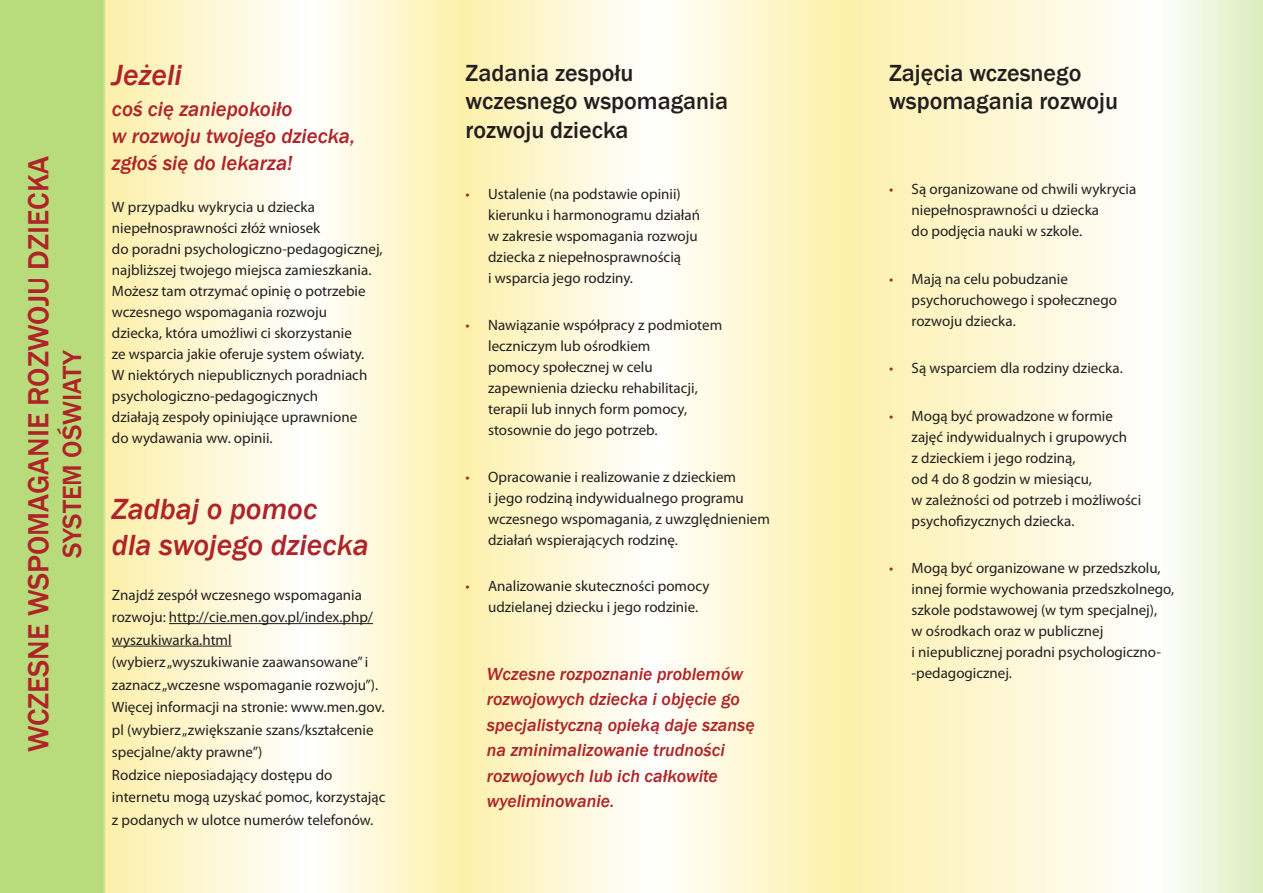
<style>
.page{position:relative;width:1263px;height:893px;background:#fff}
.page>*{position:absolute;margin:0;border:0;box-sizing:border-box;transform-origin:0 0}
.Normalny{font:italic 500 30px/36px "Franklin Gothic";color:#af2428}
.t1{font:500 30px "Franklin Gothic";color:#af2428}
.t2{font:500 27px "Franklin Gothic";color:#af2428}
.Normalny-2{font:500 24px/28.8px "Franklin Gothic";color:#231f20}
.Normalny-3{font:italic 500 21px "Franklin Gothic";color:#af2428}
.Normalny-4{font:italic 500 18px/25.5px "Franklin Gothic";color:#af2428}
.Normalny-5{font:15px/21px "Myriad Pro";color:#231f20}
.s1{color:#af2428}
</style>
<div class="page">
<hr style="left:169px;top:623px;width:204px;height:1px;background:#231f20">
<hr style="left:112px;top:646px;width:120px;height:1px;background:#231f20">
<p class="t1" style="left:20px;top:752px;width:598px;rotate:-90deg">WCZESNE WSPOMAGANIE ROZWOJU DZIECKA</p>
<p class="t2" style="left:55px;top:558px;width:210px;rotate:-90deg">SYSTEM OŚWIATY</p>
<p class="Normalny" style="left:112px;top:57px;width:72px">Jeżeli</p>
<p class="Normalny-3" style="left:112px;top:96px;width:182px">coś cię zaniepokoiło</p>
<p class="Normalny-3" style="left:112px;top:123px;width:245px">w rozwoju twojego dziecka,</p>
<p class="Normalny-3" style="left:112px;top:150px;width:182px">zgłoś się do lekarza!</p>
<p class="Normalny-5" style="left:112px;top:196px;width:210px">W przypadku wykrycia u dziecka niepełnosprawności złóż wniosek</p>
<p class="Normalny-5" style="left:112px;top:238px;width:272px">do poradni psychologiczno-pedagogicznej, najbliższej twojego miejsca zamieszkania.<br>Możesz tam otrzymać opinię o potrzebie wczesnego wspomagania rozwoju<br>dziecka, która umożliwi ci skorzystanie</p>
<p class="Normalny-5" style="left:112px;top:343px;width:254px">ze wsparcia jakie oferuje system oświaty.</p>
<p class="Normalny-5" style="left:112px;top:364px;width:257px">W niektórych niepublicznych poradniach psychologiczno-pedagogicznych działają zespoły opiniujące uprawnione do wydawania ww. opinii.</p>
<p class="Normalny" style="left:112px;top:491px;width:258px">Zadbaj o pomoc<br>dla swojego dziecka</p>
<p class="Normalny-5" style="left:112px;top:583px;width:263px;line-height:22.5px">Znajdź zespół wczesnego wspomagania rozwoju: http://cie.men.gov.pl/index.php/ wyszukiwarka.html</p>
<p class="Normalny-5" style="left:112px;top:651px;width:274px;line-height:22.5px">(wybierz „wyszukiwanie zaawansowane” i zaznacz „wczesne wspomaganie rozwoju”).<br>Więcej informacji na stronie: www.men.gov. pl (wybierz „zwiększanie szans/kształcenie specjalne/akty prawne”)</p>
<p class="Normalny-5" style="left:112px;top:763px;width:275px;line-height:22.5px">Rodzice nieposiadający dostępu do internetu mogą uzyskać pomoc, korzystając z podanych w ulotce numerów telefonów.</p>
<p class="Normalny-2" style="left:466px;top:58px;width:169px">Zadania zespołu</p>
<p class="Normalny-2" style="left:466px;top:87px;width:264px">wczesnego wspomagania</p>
<p class="Normalny-2" style="left:466px;top:116px;width:164px">rozwoju dziecka</p>
<p class="Normalny-5" style="left:488px;top:183px;width:213px;text-indent:-22px"><span class="s1">•</span> Ustalenie (na podstawie opinii) kierunku i harmonogramu działań w zakresie wspomagania rozwoju dziecka z niepełnosprawnością<br>i wsparcia jego rodziny.</p>
<p class="Normalny-5" style="left:488px;top:314px;width:236px;text-indent:-22px"><span class="s1">•</span> Nawiązanie współpracy z podmiotem leczniczym lub ośrodkiem<br>pomocy społecznej w celu zapewnienia dziecku rehabilitacji, terapii lub innych form pomocy, stosownie do jego potrzeb.</p>
<p class="Normalny-5" style="left:488px;top:466px;width:283px;text-indent:-22px"><span class="s1">•</span> Opracowanie i realizowanie z dzieckiem<br>i jego rodziną indywidualnego programu wczesnego wspomagania, z uwzględnieniem działań wspierających rodzinę.</p>
<p class="Normalny-5" style="left:488px;top:575px;width:223px;text-indent:-22px"><span class="s1">•</span> Analizowanie skuteczności pomocy udzielanej dziecku i jego rodzinie.</p>
<p class="Normalny-4" style="left:487px;top:661px;width:269px">Wczesne rozpoznanie problemów rozwojowych dziecka i objęcie go specjalistyczną opieką daje szansę</p>
<p class="Normalny-4" style="left:487px;top:738px;width:239px">na zminimalizowanie trudności rozwojowych lub ich całkowite wyeliminowanie.</p>
<p class="Normalny-2" style="left:889px;top:58px;width:230px">Zajęcia wczesnego wspomagania rozwoju</p>
<p class="Normalny-5" style="left:912px;top:179px;width:226px;text-indent:-23px"><span class="s1">•</span> Są organizowane od chwili wykrycia niepełnosprawności u dziecka<br>do podjęcia nauki w szkole.</p>
<p class="Normalny-5" style="left:912px;top:268px;width:207px;text-indent:-23px"><span class="s1">•</span> Mają na celu pobudzanie psychoruchowego i społecznego rozwoju dziecka.</p>
<p class="Normalny-5" style="left:889px;top:357px;width:235px"><span class="s1">•</span> Są wsparciem dla rodziny dziecka.</p>
<p class="Normalny-5" style="left:912px;top:405px;width:231px;text-indent:-23px"><span class="s1">•</span> Mogą być prowadzone w formie zajęć indywidualnych i grupowych<br>z dzieckiem i jego rodziną,<br>od 4 do 8 godzin w miesiącu,<br>w zależności od potrzeb i możliwości psychofizycznych dziecka.</p>
<p class="Normalny-5" style="left:912px;top:557px;width:264px;text-indent:-23px"><span class="s1">•</span> Mogą być organizowane w przedszkolu, innej formie wychowania przedszkolnego, szkole podstawowej (w tym specjalnej),<br>w ośrodkach oraz w publicznej<br>i niepublicznej poradni psychologiczno--pedagogicznej.</p>
</div>
